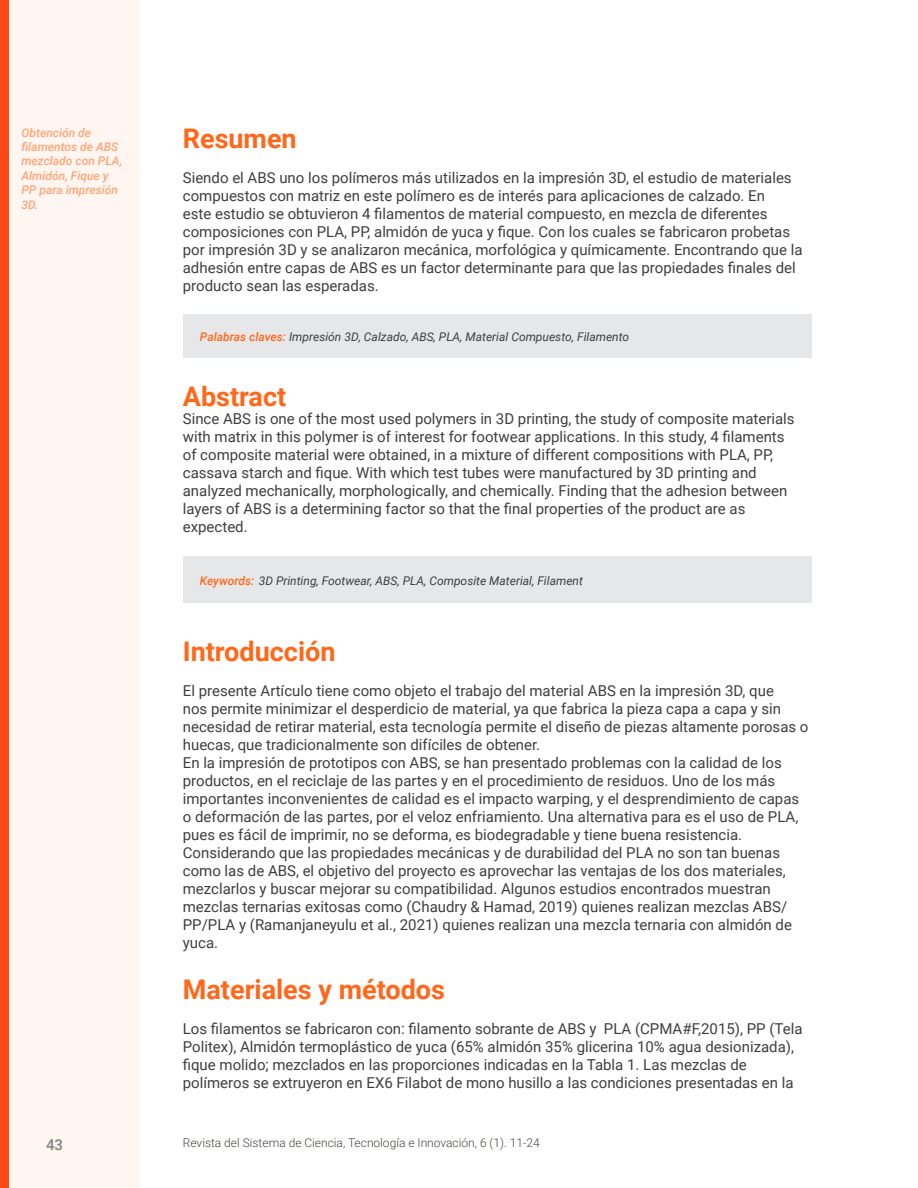
<style>
.page{position:relative;width:918px;height:1188px;background:#fff}
.page>*{position:absolute;margin:0;border:0;box-sizing:border-box;transform-origin:0 0}
.Título_cuerpo{font:700 27px "Roboto";color:#ff6719}
.Cuerpo_sin_sangría{font:15px/18px "Roboto";color:#3e3e3f}
.Cuerpo_texto{font:15px/18px "Roboto";color:#3e3e3f}
.t1{font:500 15px "Roboto";color:#808285}
.t2{font:italic 12px "Roboto";color:#3e3e3f}
.Viñeta_texto_pagina{font:italic 500 12px/14.4px "Roboto";color:#ffa475}
.t3{font:300 12px "Roboto";color:#44443f}
.s1{font-weight:500;color:#ff6719}
</style>
<div class="page">
<div style="left:0;top:0;width:139px;height:1188px;background:#fff6f1"></div>
<div style="left:0;top:0;width:9px;height:1188px;background:#ff4616"></div>
<div style="left:183px;top:315px;width:629px;height:43px;background:#e6e7e9"></div>
<div style="left:183px;top:556px;width:629px;height:46px;background:#e6e7e9"></div>
<p class="Viñeta_texto_pagina" style="left:21px;top:125px;width:102px">Obtención de filamentos de ABS mezclado con PLA,<br>Almidón, Fique y<br>PP para impresión<br>3D.</p>
<p class="Título_cuerpo" style="left:183px;top:119px;width:115px">Resumen</p>
<p class="Cuerpo_sin_sangría" style="left:183px;top:168px;width:621px">Siendo el ABS uno los polímeros más utilizados en la impresión 3D, el estudio de materiales compuestos con matriz en este polímero es de interés para aplicaciones de calzado. En<br>este estudio se obtuvieron 4 filamentos de material compuesto, en mezcla de diferentes composiciones con PLA, PP, almidón de yuca y fique. Con los cuales se fabricaron probetas por impresión 3D y se analizaron mecánica, morfológica y químicamente. Encontrando que la adhesión entre capas de ABS es un factor determinante para que las propiedades finales del producto sean las esperadas.</p>
<p class="t2" style="left:200px;top:328px;width:431px"><span class="s1">Palabras claves:</span> Impresión 3D, Calzado, ABS, PLA, Material Compuesto, Filamento</p>
<p class="Título_cuerpo" style="left:183px;top:377px;width:105px">Abstract</p>
<p class="Cuerpo_sin_sangría" style="left:183px;top:409px;width:613px">Since ABS is one of the most used polymers in 3D printing, the study of composite materials with matrix in this polymer is of interest for footwear applications. In this study, 4 filaments of composite material were obtained, in a mixture of different compositions with PLA, PP, cassava starch and fique. With which test tubes were manufactured by 3D printing and analyzed mechanically, morphologically, and chemically. Finding that the adhesion between layers of ABS is a determining factor so that the final properties of the product are as expected.</p>
<p class="t2" style="left:200px;top:573px;width:385px"><span class="s1">Keywords:</span> 3D Printing, Footwear, ABS, PLA, Composite Material, Filament</p>
<p class="Título_cuerpo" style="left:183px;top:633px;width:154px">Introducción</p>
<p class="Cuerpo_sin_sangría" style="left:183px;top:681px;width:627px">El presente Artículo tiene como objeto el trabajo del material ABS en la impresión 3D, que<br>nos permite minimizar el desperdicio de material, ya que fabrica la pieza capa a capa y sin necesidad de retirar material, esta tecnología permite el diseño de piezas altamente porosas o huecas, que tradicionalmente son difíciles de obtener.</p>
<p class="Cuerpo_texto" style="left:183px;top:753px;width:618px">En la impresión de prototipos con ABS, se han presentado problemas con la calidad de los productos, en el reciclaje de las partes y en el procedimiento de residuos. Uno de los más importantes inconvenientes de calidad es el impacto warping, y el desprendimiento de capas o deformación de las partes, por el veloz enfriamiento. Una alternativa para es el uso de PLA, pues es fácil de imprimir, no se deforma, es biodegradable y tiene buena resistencia.</p>
<p class="Cuerpo_texto" style="left:183px;top:843px;width:611px">Considerando que las propiedades mecánicas y de durabilidad del PLA no son tan buenas como las de ABS, el objetivo del proyecto es aprovechar las ventajas de los dos materiales, mezclarlos y buscar mejorar su compatibilidad. Algunos estudios encontrados muestran mezclas ternarias exitosas como (Chaudry &amp; Hamad, 2019) quienes realizan mezclas ABS/ PP/PLA y (Ramanjaneyulu et al., 2021) quienes realizan una mezcla ternaria con almidón de yuca.</p>
<p class="Título_cuerpo" style="left:183px;top:970px;width:264px">Materiales y métodos</p>
<p class="Cuerpo_sin_sangría" style="left:183px;top:1019px;width:621px">Los filamentos se fabricaron con: filamento sobrante de ABS y PLA (CPMA#F,2015), PP (Tela Politex), Almidón termoplástico de yuca (65% almidón 35% glicerina 10% agua desionizada), fique molido; mezclados en las proporciones indicadas en la Tabla 1. Las mezclas de polímeros se extruyeron en EX6 Filabot de mono husillo a las condiciones presentadas en la</p>
<p class="t1" style="left:46px;top:1134px;width:19px">43</p>
<p class="t3" style="left:183px;top:1135px;width:358px">Revista del Sistema de Ciencia, Tecnología e Innovación, 6 (1). 11-24</p>
</div>
